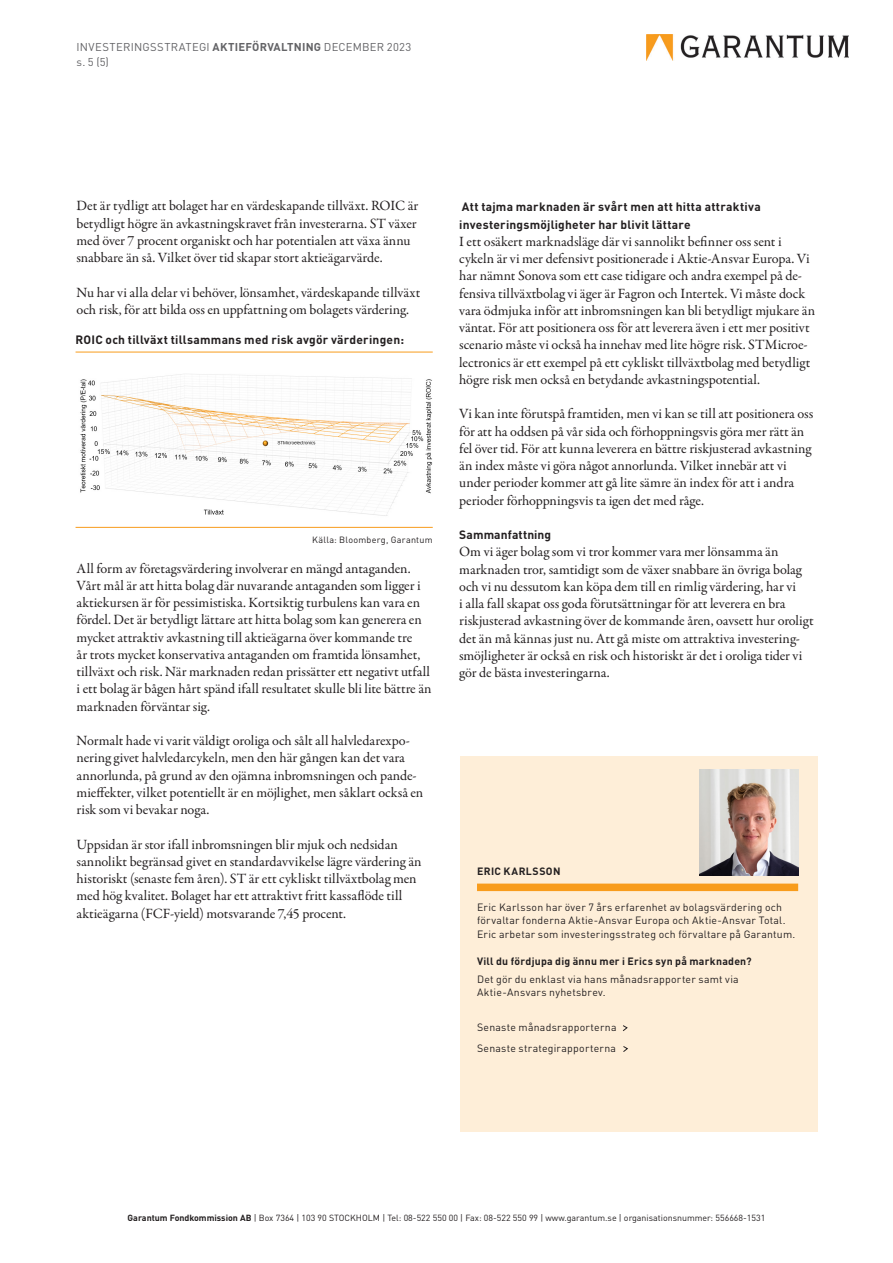
<style>
.page{position:relative;width:893px;height:1263px;background:#fff}
.page>*{position:absolute;margin:0;border:0;box-sizing:border-box;transform-origin:0 0}
.t1{font:14.25px/17.2px "Garamond Premr Pro";letter-spacing:-.005em;color:#231f20}
.t2{font:700 12px "DINOT";letter-spacing:.02em;color:#231f20}
.t3{font:11.25px/15px "DINOT";letter-spacing:.02em;color:#636366}
.Bröd_info{font:10.5px/13.5px "DINOT";letter-spacing:.025em;color:#231f20}
.Bröd_info-2{font:700 10.5px "DINOT";letter-spacing:.025em;color:#231f20}
.t4{font:9px "DINOT";letter-spacing:.03em;color:#231f20}
.t5{font:8.85px "DINOT";color:#231f20}
.s1{font-weight:700}
</style>
<div class="page">
<img style="left:646px;top:34px;width:202px;height:27px">
<div style="left:460px;top:756px;width:357px;height:375px;background:#feeed8"></div>
<div style="left:477px;top:883px;width:321px;height:8px;background:#f89c1c"></div>
<img style="left:700px;top:770px;width:98px;height:105px">
<svg style="left:623px;top:1025px;width:5px;height:6px"></svg>
<svg style="left:623px;top:1046px;width:5px;height:6px"></svg>
<hr style="left:76px;top:352px;width:357px;height:1px;background:#f89c1c">
<hr style="left:76px;top:527px;width:357px;height:1px;background:#f89c1c">
<img style="left:80px;top:374px;width:353px;height:142px">
<p class="t3" style="left:77px;top:39px;width:336px">INVESTERINGSSTRATEGI <span class="s1">AKTIEFÖRVALTNING</span> DECEMBER 2023 s. 5 (5)</p>
<p class="t1" style="left:77px;top:197px;width:343px">Det är tydligt att bolaget har en värdeskapande tillväxt. ROIC är betydligt högre än avkastningskravet från investerarna. ST växer med över 7 procent organiskt och har potentialen att växa ännu snabbare än så. Vilket över tid skapar stort aktieägarvärde.</p>
<p class="t1" style="left:77px;top:284px;width:345px">Nu har vi alla delar vi behöver, lönsamhet, värdeskapande tillväxt och risk, för att bilda oss en uppfattning om bolagets värdering.</p>
<p class="t2" style="left:75px;top:332px;width:330px">ROIC och tillväxt tillsammans med risk avgör värderingen:</p>
<p class="t4" style="left:312px;top:534px;width:122px">Källa: Bloomberg, Garantum</p>
<p class="t1" style="left:77px;top:560px;width:357px">All form av företagsvärdering involverar en mängd antaganden.<br>Vårt mål är att hitta bolag där nuvarande antaganden som ligger i aktiekursen är för pessimistiska. Kortsiktig turbulens kan vara en fördel. Det är betydligt lättare att hitta bolag som kan generera en mycket attraktiv avkastning till aktieägarna över kommande tre<br>år trots mycket konservativa antaganden om framtida lönsamhet, tillväxt och risk. När marknaden redan prissätter ett negativt utfall i ett bolag är bågen hårt spänd ifall resultatet skulle bli lite bättre än marknaden förväntar sig.</p>
<p class="t1" style="left:77px;top:732px;width:348px">Normalt hade vi varit väldigt oroliga och sålt all halvledarexpo&shy;nering givet halvledarcykeln, men den här gången kan det vara annorlunda, på grund av den ojämna inbromsningen och pande&shy;mieffekter, vilket potentiellt är en möjlighet, men såklart också en risk som vi bevakar noga.</p>
<p class="t1" style="left:77px;top:836px;width:347px">Uppsidan är stor ifall inbromsningen blir mjuk och nedsidan sannolikt begränsad givet en standardavvikelse lägre värdering än historiskt (senaste fem åren). ST är ett cykliskt tillväxtbolag men med hög kvalitet. Bolaget har ett attraktivt fritt kassaflöde till aktieägarna (FCF-yield) motsvarande 7,45 procent.</p>
<p class="t2" style="left:462px;top:199px;width:300px">Att tajma marknaden är svårt men att hitta attraktiva</p>
<p class="t2" style="left:459px;top:216px;width:233px">investeringsmöjligheter har blivit lättare</p>
<p class="t1" style="left:459px;top:233px;width:357px">I ett osäkert marknadsläge där vi sannolikt befinner oss sent i cykeln är vi mer defensivt positionerade i Aktie-Ansvar Europa. Vi har nämnt Sonova som ett case tidigare och andra exempel på de&shy;fensiva tillväxtbolag vi äger är Fagron och Intertek. Vi måste dock vara ödmjuka inför att inbromsningen kan bli betydligt mjukare än väntat. För att positionera oss för att leverera även i ett mer positivt scenario måste vi också ha innehav med lite högre risk. STMicroe&shy;lectronics är ett exempel på ett cykliskt tillväxtbolag med betydligt högre risk men också en betydande avkastningspotential.</p>
<p class="t1" style="left:459px;top:405px;width:356px">Vi kan inte förutspå framtiden, men vi kan se till att positionera oss för att ha oddsen på vår sida och förhoppningsvis göra mer rätt än fel över tid. För att kunna leverera en bättre riskjusterad avkastning än index måste vi göra något annorlunda. Vilket innebär att vi under perioder kommer att gå lite sämre än index för att i andra perioder förhoppningsvis ta igen det med råge.</p>
<p class="t2" style="left:459px;top:527px;width:94px">Sammanfattning</p>
<p class="t1" style="left:459px;top:543px;width:356px">Om vi äger bolag som vi tror kommer vara mer lönsamma än marknaden tror, samtidigt som de växer snabbare än övriga bolag och vi nu dessutom kan köpa dem till en rimlig värdering, har vi<br>i alla fall skapat oss goda förutsättningar för att leverera en bra riskjusterad avkastning över de kommande åren, oavsett hur oroligt det än må kännas just nu. Att gå miste om attraktiva investering&shy;smöjligheter är också en risk och historiskt är det i oroliga tider vi gör de bästa investeringarna.</p>
<p class="Bröd_info-2" style="left:477px;top:864px;width:85px">ERIC KARLSSON</p>
<p class="Bröd_info" style="left:477px;top:900px;width:320px">Eric Karlsson har över 7 års erfarenhet av bolagsvärdering och förvaltar fonderna Aktie-Ansvar Europa och Aktie-Ansvar Total.<br>Eric arbetar som investeringsstrateg och förvaltare på Garantum.</p>
<p class="Bröd_info-2" style="left:477px;top:954px;width:276px">Vill du fördjupa dig ännu mer i Erics syn på marknaden?</p>
<p class="Bröd_info" style="left:477px;top:972px;width:263px">Det gör du enklast via hans månadsrapporter samt via</p>
<p class="Bröd_info" style="left:477px;top:985px;width:130px">Aktie-Ansvars nyhetsbrev.</p>
<p class="Bröd_info" style="left:477px;top:1020px;width:141px">Senaste månadsrapporterna</p>
<p class="Bröd_info" style="left:477px;top:1041px;width:141px">Senaste strategirapporterna</p>
<p class="t5" style="left:128px;top:1212px;width:639px"><span class="s1">Garantum Fondkommission AB</span> | Box 7364 | 103 90 STOCKHOLM | Tel: 08-522 550 00 | Fax: 08-522 550 99 | www.garantum.se | organisationsnummer: 556668-1531</p>
</div>
